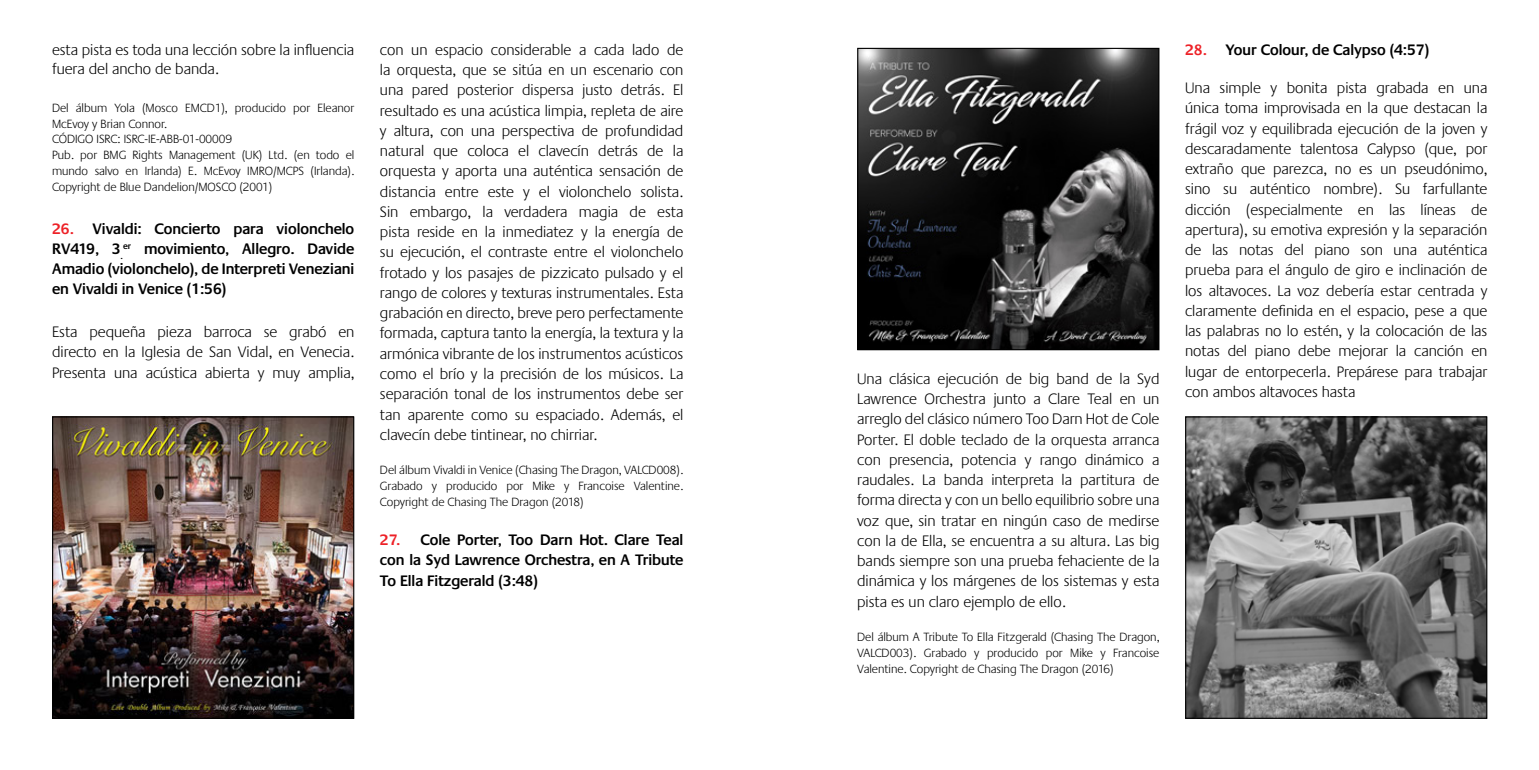
<style>
.page{position:relative;width:1539px;height:770px;background:#fff}
.page>*{position:absolute;margin:0;border:0;box-sizing:border-box;transform-origin:0 0}
.t1{font:300 15.75px/20.2px "Praxis";color:#000;text-align:justify}
.t2{font:600 15.75px/20.2px "Praxis";color:#000;text-align:justify}
.t3{font:300 12.38px/15.8px "Praxis";color:#000;text-align:justify}
.s1{color:#ed2127}
</style>
<div class="page">
<img style="left:54px;top:418px;width:298px;height:298px">
<div style="left:52px;top:416px;width:302px;height:302px;border:1px solid #000"></div>
<img style="left:859px;top:50px;width:298px;height:298px">
<div style="left:857px;top:48px;width:302px;height:302px;border:1px solid #000"></div>
<img style="left:1187px;top:418px;width:298px;height:298px">
<div style="left:1185px;top:416px;width:302px;height:302px;border:1px solid #000"></div>
<p class="t1" style="left:52px;top:41px;width:304px;line-height:18.9px">esta pista es toda una lección sobre la influencia fuera del ancho de banda.</p>
<p class="t3" style="left:52px;top:100px;width:304px">Del álbum Yola (Mosco EMCD1), producido por Eleanor<br>McEvoy y Brian Connor.</p>
<p class="t3" style="left:52px;top:132px;width:182px">CÓDIGO ISRC: ISRC-IE-ABB-01-00009</p>
<p class="t3" style="left:52px;top:148px;width:304px">Pub. por BMG Rights Management (UK) Ltd. (en todo el mundo salvo en Irlanda) E. McEvoy IMRO/MCPS (Irlanda).<br>Copyright de Blue Dandelion/MOSCO (2001)</p>
<p class="t2" style="left:52px;top:218px;width:304px"><span class="s1">26.</span> Vivaldi: Concierto para violonchelo RV419, 3<sub>.</sub><sup>er</sup> movimiento, Allegro. Davide Amadio (violonchelo), de Interpreti Veneziani en Vivaldi in Venice (1:56)</p>
<p class="t1" style="left:52px;top:322px;width:304px">Esta pequeña pieza barroca se grabó en directo en la Iglesia de San Vidal, en Venecia.<br>Presenta una acústica abierta y muy amplia,</p>
<p class="t1" style="left:380px;top:40px;width:305px">con un espacio considerable a cada lado de la orquesta, que se sitúa en un escenario con una pared posterior dispersa justo detrás. El resultado es una acústica limpia, repleta de aire y altura, con una perspectiva de profundidad natural que coloca el clavecín detrás de la orquesta y aporta una auténtica sensación de distancia entre este y el violonchelo solista.<br>Sin embargo, la verdadera magia de esta pista reside en la inmediatez y la energía de su ejecución, el contraste entre el violonchelo frotado y los pasajes de pizzicato pulsado y el rango de colores y texturas instrumentales. Esta grabación en directo, breve pero perfectamente formada, captura tanto la energía, la textura y la armónica vibrante de los instrumentos acústicos como el brío y la precisión de los músicos. La separación tonal de los instrumentos debe ser tan aparente como su espaciado. Además, el clavecín debe tintinear, no chirriar.</p>
<p class="t3" style="left:380px;top:463px;width:305px">Del álbum Vivaldi in Venice (Chasing The Dragon, VALCD008).<br>Grabado y producido por Mike y Francoise Valentine.<br>Copyright de Chasing The Dragon (2018)</p>
<p class="t2" style="left:380px;top:530px;width:305px"><span class="s1">27.</span> Cole Porter, Too Darn Hot. Clare Teal con la Syd Lawrence Orchestra, en A Tribute To Ella Fitzgerald (3:48)</p>
<p class="t1" style="left:857px;top:369px;width:304px">Una clásica ejecución de big band de la Syd Lawrence Orchestra junto a Clare Teal en un arreglo del clásico número Too Darn Hot de Cole Porter. El doble teclado de la orquesta arranca con presencia, potencia y rango dinámico a raudales. La banda interpreta la partitura de forma directa y con un bello equilibrio sobre una voz que, sin tratar en ningún caso de medirse con la de Ella, se encuentra a su altura. Las big bands siempre son una prueba fehaciente de la dinámica y los márgenes de los sistemas y esta pista es un claro ejemplo de ello.</p>
<p class="t3" style="left:857px;top:629px;width:304px">Del álbum A Tribute To Ella Fitzgerald (Chasing The Dragon, VALCD003). Grabado y producido por Mike y Francoise Valentine. Copyright de Chasing The Dragon (2016)</p>
<p class="t2" style="left:1185px;top:40px;width:245px"><span class="s1">28.</span> Your Colour, de Calypso (4:57)</p>
<p class="t1" style="left:1185px;top:78px;width:304px">Una simple y bonita pista grabada en una única toma improvisada en la que destacan la frágil voz y equilibrada ejecución de la joven y descaradamente talentosa Calypso (que, por extraño que parezca, no es un pseudónimo, sino su auténtico nombre). Su farfullante dicción (especialmente en las líneas de apertura), su emotiva expresión y la separación de las notas del piano son una auténtica prueba para el ángulo de giro e inclinación de los altavoces. La voz debería estar centrada y claramente definida en el espacio, pese a que las palabras no lo estén, y la colocación de las notas del piano debe mejorar la canción en lugar de entorpecerla. Prepárese para trabajar con ambos altavoces hasta</p>
</div>
